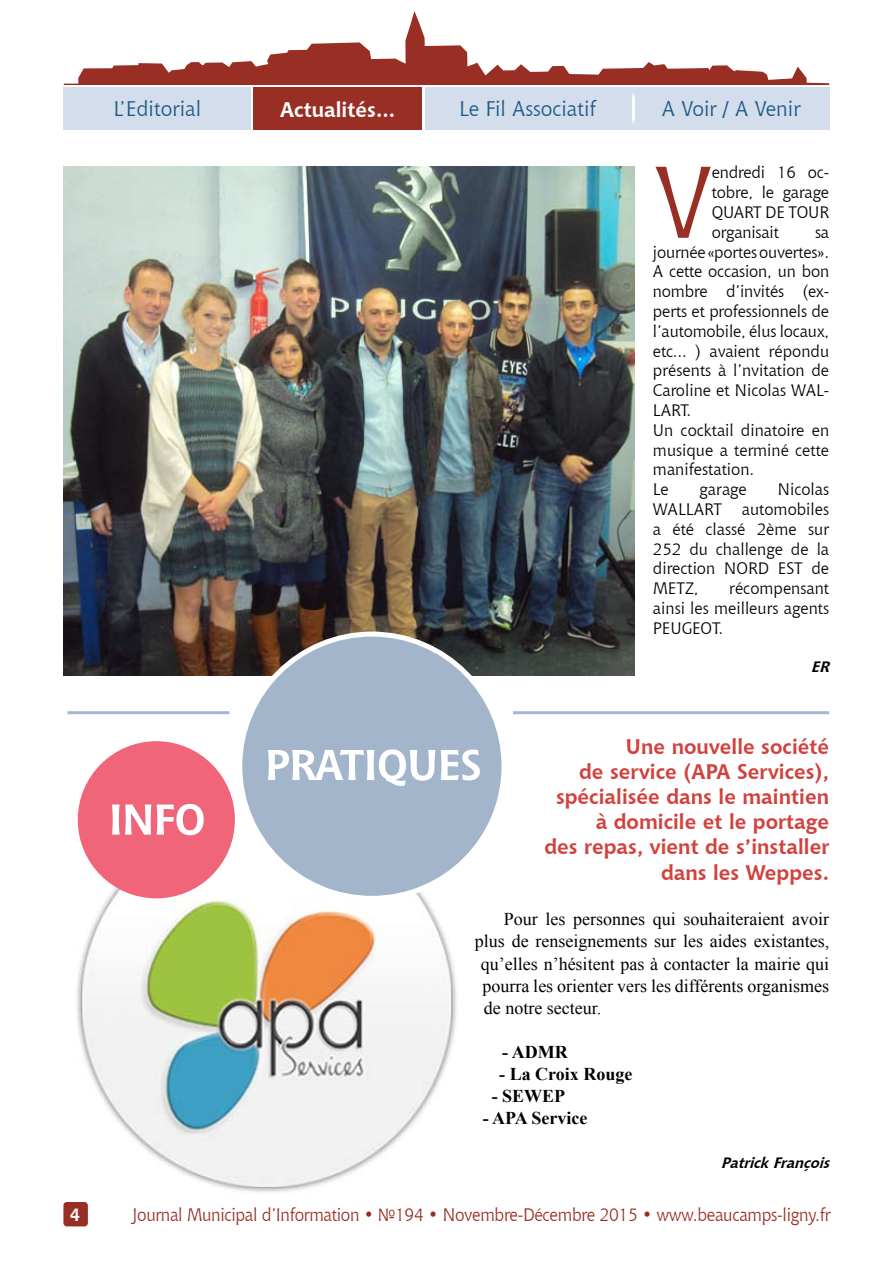
<style>
.page{position:relative;width:893px;height:1263px;background:#fff}
.page>*{position:absolute;margin:0;border:0;box-sizing:border-box;transform-origin:0 0}
.t1{font:100.8px "Chianti BT";color:#992f24}
.t2{font:700 21px/25.2px "Chianti BT";color:#d1423e;text-align:right}
.t3{font:21px "Chianti BT";color:#1c5a85}
.t4{font:700 21px "Chianti BT";color:#fff}
.t5{font:18px "Times New Roman";color:#000}
.t6{font:18px "Chianti BT";letter-spacing:-.02em;color:#992f24;scale:.95 1}
.t7{font:700 18px "Times New Roman";color:#000}
.t8{font:16.5px/19.8px "Chianti BT";color:#000;text-align:justify}
.t9{font:italic 700 15px "Chianti BT";color:#000}
</style>
<div class="page">
<svg style="left:64px;top:11px;width:765px;height:74px"></svg>
<div style="left:63px;top:1202px;width:25px;height:24px;background:#992f24;border-radius:3px"></div>
<div style="left:253px;top:87px;width:577px;height:43px;background:#d4ddeb"></div>
<div style="left:254px;top:88px;width:168px;height:42px;background:#992f24"></div>
<hr style="left:423px;top:88px;width:2px;height:42px;background:#fff">
<svg style="left:632px;top:93px;width:3px;height:31px"></svg>
<div style="left:64px;top:87px;width:187px;height:43px;background:#d4ddeb"></div>
<img style="left:77px;top:883px;width:380px;height:310px">
<div style="left:78px;top:741px;width:157px;height:157px;background:#f1657a;border-radius:50%"></div>
<svg style="left:112px;top:804px;width:92px;height:31px"></svg>
<img style="left:64px;top:167px;width:570px;height:508px">
<div style="left:240px;top:634px;width:264px;height:264px;background:#a3b5ca;border-radius:50%"></div>
<svg style="left:268px;top:749px;width:212px;height:37px"></svg>
<hr style="left:68px;top:711px;width:162px;height:3px;background:#9fb8d6">
<hr style="left:513px;top:711px;width:316px;height:3px;background:#9fb8d6">
<p class="t3" style="left:114px;top:95px;width:89px">L’Editorial</p>
<p class="t4" style="left:280px;top:95px;width:117px">Actualités...</p>
<p class="t3" style="left:459px;top:95px;width:138px">Le Fil Associatif</p>
<p class="t3" style="left:662px;top:95px;width:140px">A Voir / A Venir</p>
<h1 class="t1" style="left:653px;top:134px;width:61px">V</h1>
<p class="t8" style="left:712px;top:162px;width:119px">endredi 16 oc&shy;tobre, le garage QUART DE TOUR organisait</p>
<p class="t8" style="left:653px;top:221px;width:178px;text-align:left;text-indent:162px">sa journée «portes ouvertes».<br>A cette occasion, un bon nombre d’invités (ex&shy;perts et professionnels de l’automobile, élus locaux, etc... ) avaient répondu présents à l’nvitation de<br>Caroline et Nicolas WAL-<br>LART.<br>Un cocktail dinatoire en musique a terminé cette manifestation.<br>Le</p>
<p class="t8" style="left:653px;top:479px;width:178px;text-indent:125px">Nicolas WALLART automobiles a été classé 2ème sur 252 du challenge de la direction NORD EST de METZ,</p>
<p class="t8" style="left:699px;top:479px;width:49px">garage</p>
<p class="t8" style="left:653px;top:578px;width:178px;text-indent:76px">récompensant ainsi les meilleurs agents PEUGEOT.</p>
<p class="t9" style="left:811px;top:656px;width:25px">ER</p>
<p class="t2" style="left:544px;top:732px;width:286px">Une nouvelle société<br>de service (APA Services), spécialisée dans le maintien à domicile et le portage<br>des repas, vient de s’installer dans les Weppes.</p>
<p class="t5" style="left:504px;top:907px;width:327px">Pour les personnes qui souhaiteraient avoir</p>
<p class="t5" style="left:475px;top:929px;width:356px">plus de renseignements sur les aides existantes,</p>
<p class="t5" style="left:481px;top:951px;width:350px">qu’elles n’hésitent pas à contacter la mairie qui</p>
<p class="t5" style="left:482px;top:973px;width:348px">pourra les orienter vers les différents organismes</p>
<p class="t5" style="left:484px;top:996px;width:119px">de notre secteur.</p>
<p class="t7" style="left:502px;top:1039px;width:67px">- ADMR</p>
<p class="t7" style="left:499px;top:1062px;width:135px">- La Croix Rouge</p>
<p class="t7" style="left:492px;top:1084px;width:75px">- SEWEP</p>
<p class="t7" style="left:483px;top:1106px;width:106px">- APA Service</p>
<p class="t9" style="left:721px;top:1152px;width:115px">PatrickFrançois</p>
<p class="t6" style="left:132px;top:1202px;width:737px">Journal Municipal d’Information • №194 • Novembre-Décembre 2015 • www.beaucamps-ligny.fr</p>
</div>
